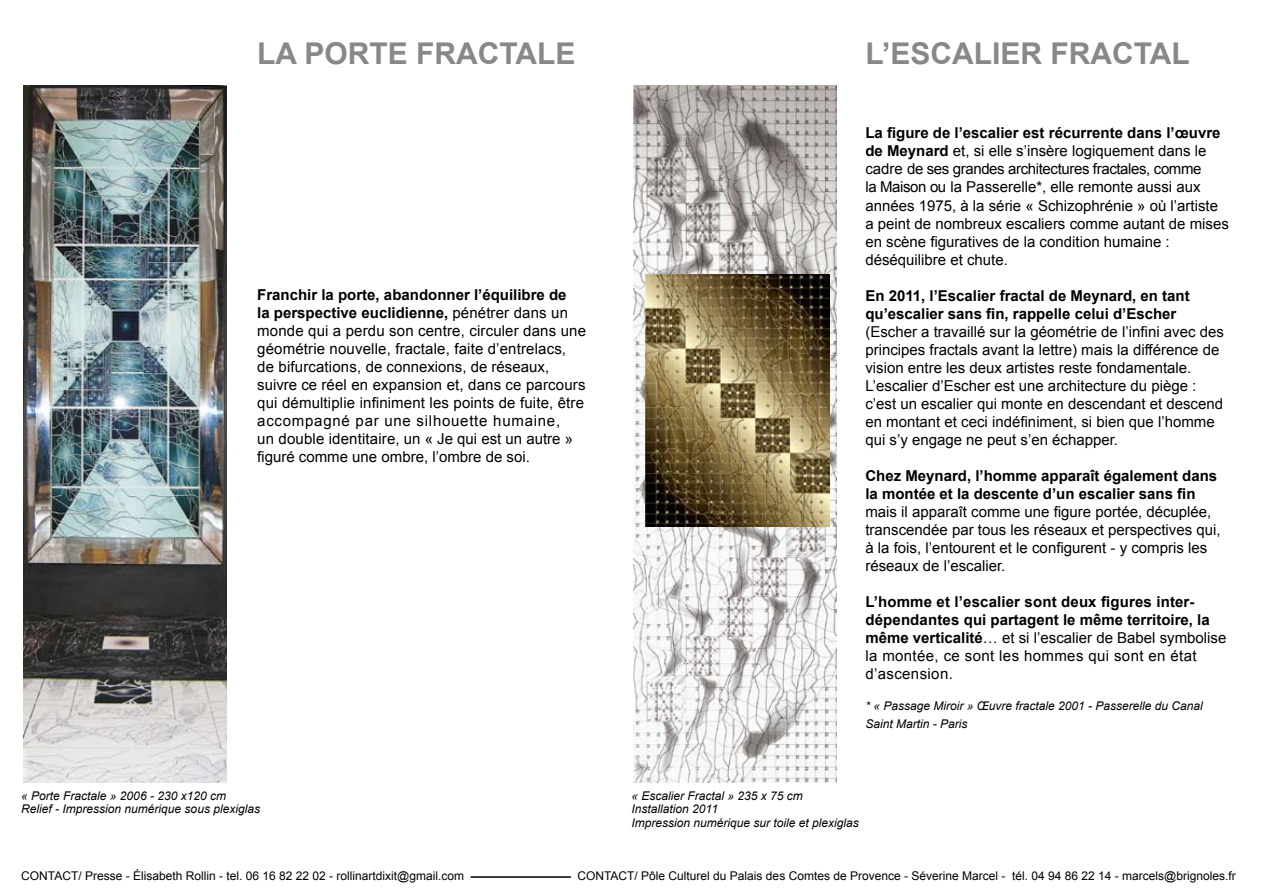
<style>
.page{position:relative;width:1263px;height:893px;background:#fff}
.page>*{position:absolute;margin:0;border:0;box-sizing:border-box;transform-origin:0 0}
.t1{font:700 30px "Arial";color:#87888a}
.t2{font:15px/18px "Arial";color:#000}
.t3{font:700 15px/18px "Arial";color:#000}
.t4{font:italic 12px/13.5px "Arial";color:#000}
.t5{font:12px "Arial";color:#000}
.s1{font-weight:700}
.s2{font-weight:400}
</style>
<div class="page">
<img style="left:23px;top:85px;width:203px;height:697px">
<img style="left:634px;top:85px;width:203px;height:697px">
<img style="left:645px;top:274px;width:185px;height:253px">
<hr style="left:471px;top:876px;width:100px;height:2px;background:#000">
<h1 class="t1" style="left:257px;top:34px;width:320px">LA PORTE FRACTALE</h1>
<p class="t2" style="left:257px;top:286px;width:330px"><span class="s1">Franchir la porte, abandonner l’équilibre de<br>la perspective euclidienne,</span> pénétrer dans un monde qui a perdu son centre, circuler dans une géométrie nouvelle, fractale, faite d’entrelacs, de bifurcations, de connexions, de réseaux, suivre ce réel en expansion et, dans ce parcours qui démultiplie infiniment les points de fuite, être accompagné par une silhouette humaine,<br>un double identitaire, un « Je qui est un autre » figuré comme une ombre, l’ombre de soi.</p>
<p class="t4" style="left:21px;top:789px;width:240px">« Porte Fractale » 2006 - 230 x120 cm<br>Relief - Impression numérique sous plexiglas</p>
<h1 class="t1" style="left:865px;top:34px;width:326px">L’ESCALIER FRACTAL</h1>
<p class="t2" style="left:865px;top:124px;width:365px"><span class="s1">La figure de l’escalier est récurrente dans l’œuvre de Meynard</span> et, si elle s’insère logiquement dans le cadre de ses grandes architectures fractales, comme<br>la Maison ou la Passerelle*, elle remonte aussi aux années 1975, à la série « Schizophrénie » où l’artiste a peint de nombreux escaliers comme autant de mises en scène figuratives de la condition humaine : déséquilibre et chute.</p>
<p class="t3" style="left:865px;top:287px;width:326px">En 2011, l’Escalier fractal de Meynard, en tant qu’escalier sans fin, rappelle celui d’Escher</p>
<p class="t2" style="left:865px;top:322px;width:360px">(Escher a travaillé sur la géométrie de l’infini avec des principes fractals avant la lettre) mais la différence de vision entre les deux artistes reste fondamentale.<br>L’escalier d’Escher est une architecture du piège : c’est un escalier qui monte en descendant et descend en montant et ceci indéfiniment, si bien que l’homme qui s’y engage ne peut s’en échapper.</p>
<p class="t3" style="left:865px;top:467px;width:353px">Chez Meynard, l’homme apparaît également dans la montée et la descente d’un escalier sans fin</p>
<p class="t2" style="left:865px;top:502px;width:357px">mais il apparaît comme une figure portée, décuplée, transcendée par tous les réseaux et perspectives qui, à la fois, l’entourent et le configurent - y compris les réseaux de l’escalier.</p>
<p class="t3" style="left:865px;top:593px;width:362px">L’homme et l’escalier sont deux figures inter&shy;dépendantes qui partagent le même territoire, la même verticalité<span class="s2">… et si l’escalier de Babel symbolise la montée, ce sont les hommes qui sont en état d’ascension.</span></p>
<p class="t4" style="left:865px;top:697px;width:339px;line-height:18px">* « Passage Miroir » Œuvre fractale 2001 - Passerelle du Canal<br>Saint Martin - Paris</p>
<p class="t4" style="left:631px;top:789px;width:229px">« Escalier Fractal » 235 x 75 cm<br>Installation 2011<br>Impression numérique sur toile et plexiglas</p>
<p class="t5" style="left:21px;top:868px;width:444px">CONTACT/ Presse - Élisabeth Rollin - tel. 06 16 82 22 02 - rollinartdixit@gmail.com</p>
<p class="t5" style="left:577px;top:868px;width:660px">CONTACT/ Pôle Culturel du Palais des Comtes de Provence - Séverine Marcel - tél. 04 94 86 22 14 - marcels@brignoles.fr</p>
</div>
